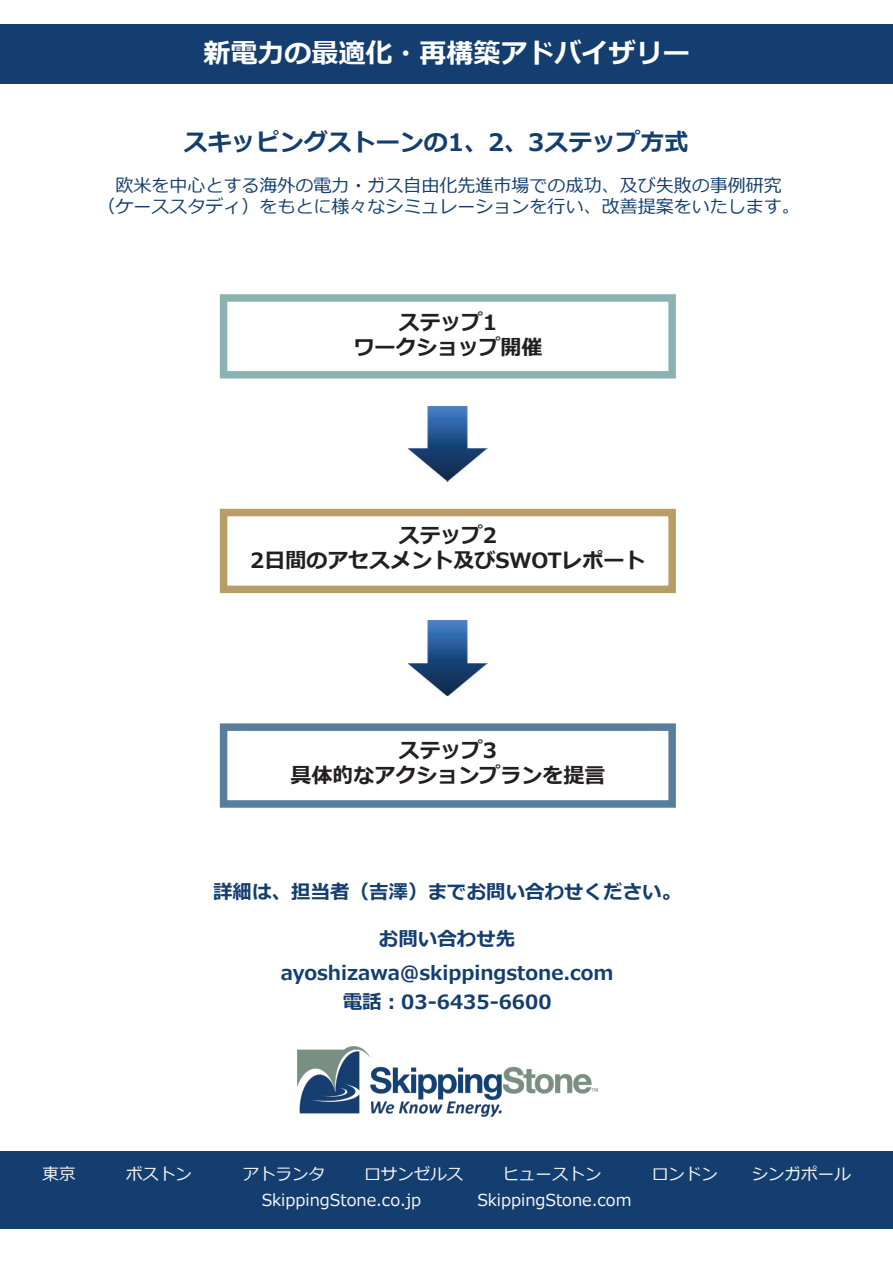
<style>
.page{position:relative;width:893px;height:1263px;background:#fff}
.page>*{position:absolute;margin:0;border:0;box-sizing:border-box;transform-origin:0 0}
.t1{font:700 27px "Meiryo";color:#fff}
.t2{font:700 24px "Meiryo";color:#143e6f}
.t3{font:700 21px "Meiryo";color:#231f20}
.t4{font:700 19.5px "Meiryo";color:#143e6f}
.t5{font:18px "Meiryo";color:#143e6f}
.t6{font:16.5px "Meiryo";color:#f7f7f8}
</style>
<div class="page">
<div style="left:0;top:24px;width:893px;height:60px;background:#143e6f"></div>
<div style="left:0;top:1151px;width:893px;height:77px;background:#143e6f"></div>
<img style="left:409px;top:406px;width:78px;height:75px">
<img style="left:409px;top:621px;width:78px;height:75px">
<div style="left:220px;top:294px;width:456px;height:84px;border:8px solid #8ab3b2"></div>
<div style="left:220px;top:509px;width:456px;height:84px;border:8px solid #b89d66"></div>
<div style="left:220px;top:723px;width:456px;height:85px;border:8px solid #577e9e"></div>
<img style="left:297px;top:1046px;width:300px;height:71px">
<p class="t1" style="left:204px;top:34px;width:487px">新電力の最適化・再構築アドバイザリー</p>
<p class="t2" style="left:184px;top:125px;width:506px">スキッピングストーンの1、2、3ステップ方式</p>
<p class="t5" style="left:116px;top:173px;width:668px">欧米を中心とする海外の電力・ガス自由化先進市場での成功、及び失敗の事例研究</p>
<p class="t5" style="left:98px;top:194px;width:704px">（ケーススタディ）をもとに様々なシミュレーションを行い、改善提案をいたします。</p>
<p class="t3" style="left:399px;top:308px;width:100px">ステップ1</p>
<p class="t3" style="left:353px;top:333px;width:190px">ワークショップ開催</p>
<p class="t3" style="left:399px;top:521px;width:100px">ステップ2</p>
<p class="t3" style="left:250px;top:546px;width:397px">2日間のアセスメント及びSWOTレポート</p>
<p class="t3" style="left:399px;top:735px;width:100px">ステップ3</p>
<p class="t3" style="left:290px;top:760px;width:316px">具体的なアクションプランを提言</p>
<p class="t4" style="left:213px;top:878px;width:470px">詳細は、担当者（吉澤）までお問い合わせください。</p>
<p class="t4" style="left:379px;top:925px;width:138px">お問い合わせ先</p>
<p class="t4" style="left:281px;top:959px;width:334px">ayoshizawa@skippingstone.com</p>
<p class="t4" style="left:343px;top:988px;width:210px">電話：03-6435-6600</p>
<p class="t6" style="left:43px;top:1162px;width:34px">東京</p>
<p class="t6" style="left:126px;top:1162px;width:67px">ボストン</p>
<p class="t6" style="left:243px;top:1162px;width:84px">アトランタ</p>
<p class="t6" style="left:364px;top:1162px;width:101px">ロサンゼルス</p>
<p class="t6" style="left:503px;top:1162px;width:101px">ヒューストン</p>
<p class="t6" style="left:652px;top:1162px;width:67px">ロンドン</p>
<p class="t6" style="left:752px;top:1162px;width:100px">シンガポール</p>
<p class="t6" style="left:262px;top:1189px;width:161px">SkippingStone.co.jp</p>
<p class="t6" style="left:477px;top:1189px;width:156px">SkippingStone.com</p>
</div>
